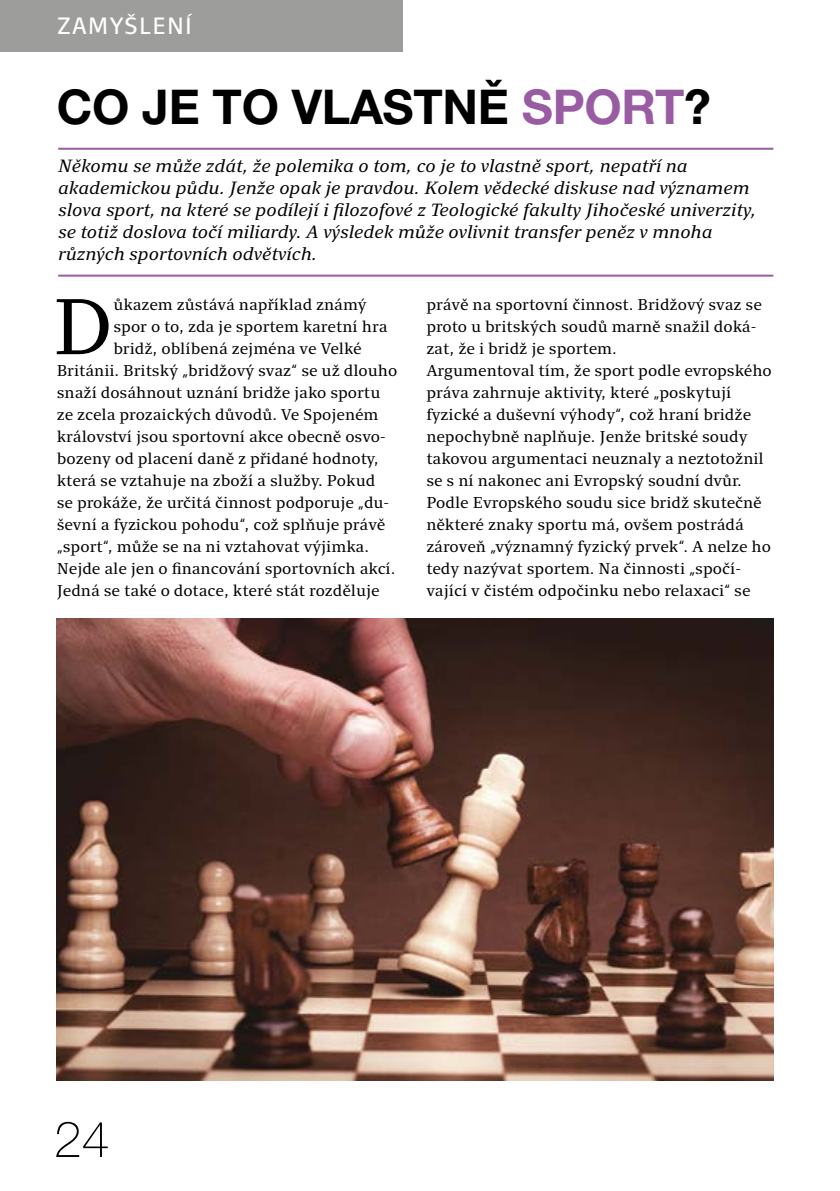
<style>
.page{position:relative;width:840px;height:1191px;background:#fff}
.page>*{position:absolute;margin:0;border:0;box-sizing:border-box;transform-origin:0 0}
.t1{font:80.2px "Clara Serif";color:#000}
.t2{font:100 50px "Helvetica Neue LT Pro";color:#000}
.t3{font:700 48px "Helvetica Neue LT Pro";letter-spacing:-.005em;color:#000}
.t4{font:24px "Clara Sans";letter-spacing:.05em;color:#fff}
.t5{font:italic 18px/22px "Clara Serif";color:#000}
.t6{font:16px/22px "Clara Serif";color:#000}
.s1{color:#995ca2}
</style>
<div class="page">
<div style="left:0;top:0;width:403px;height:51px;background:#9d9d9c"></div>
<hr style="left:58px;top:148px;width:714px;height:2px;background:#995ca2">
<hr style="left:58px;top:275px;width:714px;height:2px;background:#995ca2">
<img style="left:57px;top:618px;width:715px;height:462px">
<h3 class="t4" style="left:57px;top:13px;width:137px">ZAMYŠLENÍ</h3>
<h3 class="t3" style="left:57px;top:77px;width:655px">CO JE TO VLASTNĚ <span class="s1">SPORT</span>?</h3>
<p class="t5" style="left:58px;top:156px;width:699px">Někomu se může zdát, že polemika o tom, co je to vlastně sport, nepatří na akademickou půdu. Jenže opak je pravdou. Kolem vědecké diskuse nad významem slova sport, na které se podílejí i filozofové z Teologické fakulty Jihočeské univerzity, se totiž doslova točí miliardy. A výsledek může ovlivnit transfer peněz v mnoha různých sportovních odvětvích.</p>
<h1 class="t1" style="left:53px;top:283px;width:62px">D</h1>
<p class="t6" style="left:113px;top:294px;width:255px">ůkazem zůstává například známý</p>
<p class="t6" style="left:426px;top:294px;width:347px">právě na sportovní činnost. Bridžový svaz se proto u britských soudů marně snažil doká&shy;zat, že i bridž je sportem.<br>Argumentoval tím, že sport podle evropského práva zahrnuje aktivity, které „poskytují fyzické a duševní výhody“, což hraní bridže nepochybně naplňuje. Jenže britské soudy takovou argumentaci neuznaly a neztotožnil se s ní nakonec ani Evropský soudní dvůr.<br>Podle Evropského soudu sice bridž skutečně některé znaky sportu má, ovšem postrádá zároveň „významný fyzický prvek“. A nelze ho tedy nazývat sportem. Na činnosti „spočí&shy;vající v čistém odpočinku nebo relaxaci“ se</p>
<p class="t6" style="left:113px;top:316px;width:275px">spor o to, zda je sportem karetní hra</p>
<p class="t6" style="left:113px;top:338px;width:250px">bridž, oblíbená zejména ve Velké</p>
<p class="t6" style="left:57px;top:360px;width:342px">Británii. Britský „bridžový svaz“ se už dlouho</p>
<p class="t6" style="left:57px;top:382px;width:325px">snaží dosáhnout uznání bridže jako sportu</p>
<p class="t6" style="left:57px;top:404px;width:323px">ze zcela prozaických důvodů. Ve Spojeném</p>
<p class="t6" style="left:57px;top:426px;width:330px">království jsou sportovní akce obecně osvo-</p>
<p class="t6" style="left:57px;top:448px;width:323px">bozeny od placení daně z přidané hodnoty,</p>
<p class="t6" style="left:57px;top:470px;width:320px">která se vztahuje na zboží a služby. Pokud</p>
<p class="t6" style="left:57px;top:492px;width:334px">se prokáže, že určitá činnost podporuje „du-</p>
<p class="t6" style="left:57px;top:514px;width:330px">ševní a fyzickou pohodu“, což splňuje právě</p>
<p class="t6" style="left:57px;top:536px;width:313px">„sport“, může se na ni vztahovat výjimka.</p>
<p class="t6" style="left:57px;top:558px;width:340px">Nejde ale jen o financování sportovních akcí.</p>
<p class="t6" style="left:57px;top:580px;width:324px">Jedná se také o dotace, které stát rozděluje</p>
<h2 class="t2" style="left:54px;top:1109px;width:57px">24</h2>
</div>
